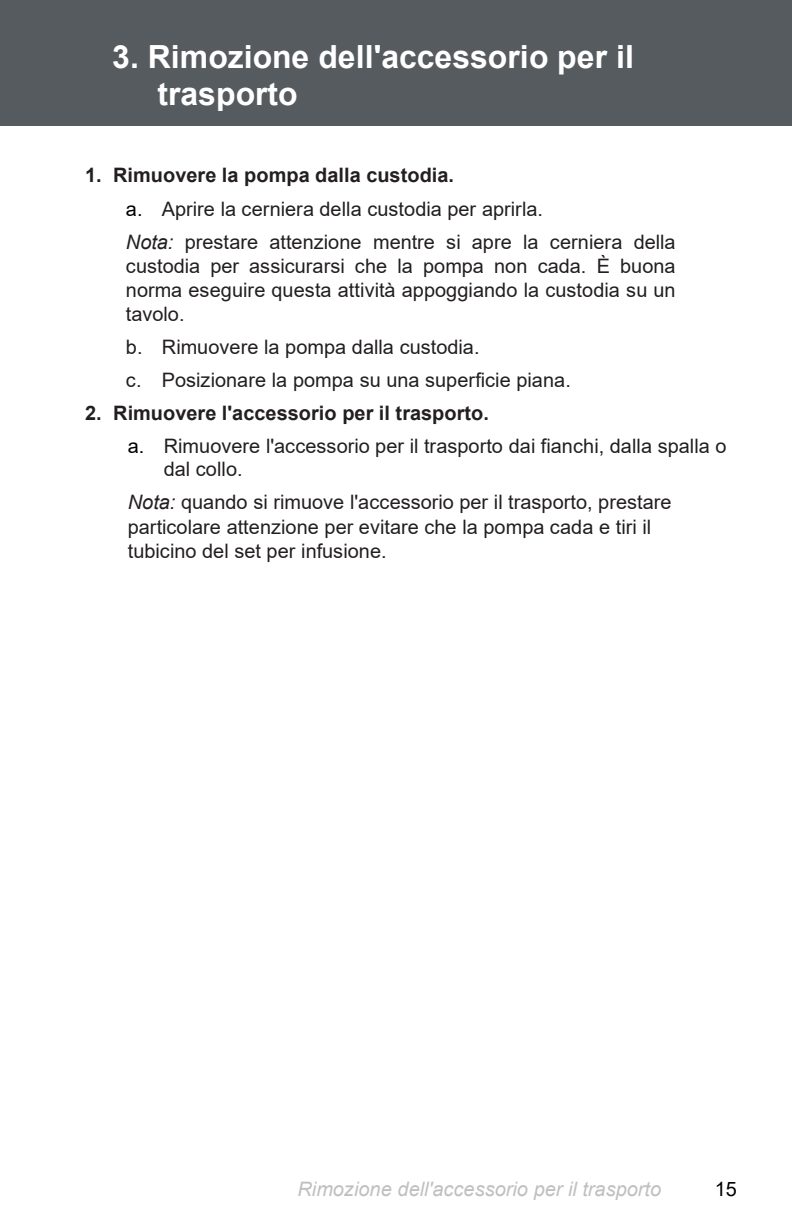
<style>
.page{position:relative;width:792px;height:1224px;background:#fff}
.page>*{position:absolute;margin:0;border:0;box-sizing:border-box;transform-origin:0 0}
.t1{font:700 32px/36.8px "Arial";color:#fff}
.t2{font:20px/33.4px "Arial";color:#231f20}
.t3{font:italic 20px "Arial";color:#bfbfbf}
.t4{font:20px "Arial";color:#000}
.s1{font-weight:700}
.s2{color:#000}
.s3{font-style:italic}
</style>
<div class="page">
<div style="left:0;top:0;width:791px;height:126px;background:#555b5e"></div>
<h1 class="t1" style="left:157px;top:39px;width:478px;text-indent:-45px">3. Rimozione dell'accessorio per il trasporto</h1>
<p class="t2" style="left:126px;top:158px;width:551px;text-indent:-41px"><span class="s1">1. Rimuovere la pompa dalla custodia.<br></span><span class="s2">a.</span> Aprire la cerniera della custodia per aprirla.<br><span class="s3">Nota:</span> prestare attenzione mentre si apre la cerniera della</p>
<p class="t2" style="left:126px;top:254px;width:551px;line-height:23.8px;text-align:justify">custodia per assicurarsi che la pompa non cada. È buona norma eseguire questa attività appoggiando la custodia su un tavolo.</p>
<p class="t2" style="left:126px;top:330px;width:446px">b. Rimuovere la pompa dalla custodia.<br>c. Posizionare la pompa su una superficie piana.</p>
<p class="t2" style="left:128px;top:396px;width:600px;text-indent:-43px"><span class="s1">2. Rimuovere l'accessorio per il trasporto.<br></span><span class="s2">a.</span> Rimuovere l'accessorio per il trasporto dai fianchi, dalla spalla o</p>
<p class="t2" style="left:128px;top:453px;width:545px;line-height:32.2px;text-indent:36px">dal collo.<br><span class="s3">Nota:</span> quando si rimuove l'accessorio per il trasporto, prestare</p>
<p class="t2" style="left:128px;top:514px;width:525px;line-height:24.8px">particolare attenzione per evitare che la pompa cada e tiri il tubicino del set per infusione.</p>
<p class="t3" style="left:298px;top:1176px;width:365px">Rimozione dell'accessorio per il trasporto</p>
<p class="t4" style="left:715px;top:1175px;width:24px">15</p>
</div>
